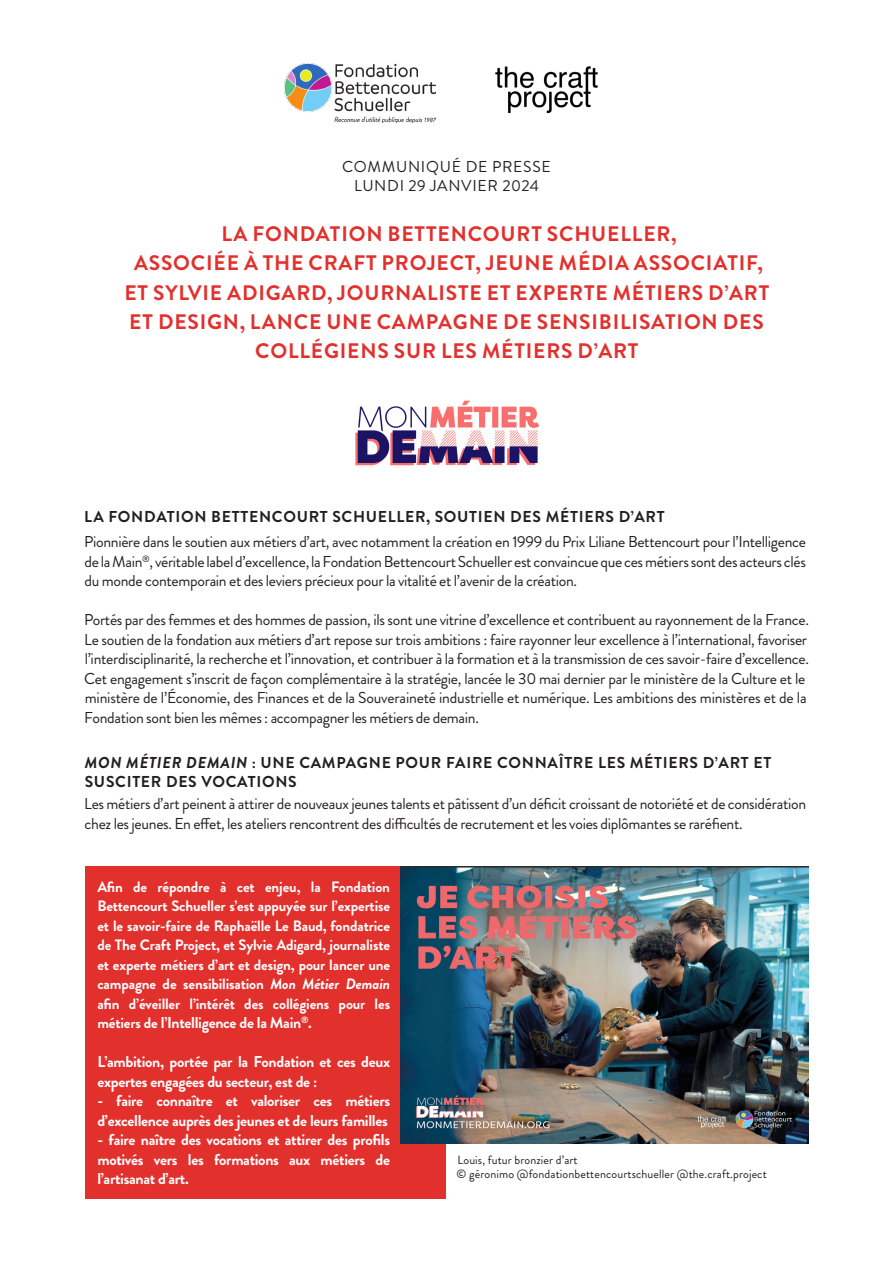
<style>
.page{position:relative;width:893px;height:1263px;background:#fff}
.page>*{position:absolute;margin:0;border:0;box-sizing:border-box;transform-origin:0 0}
.t1{font:700 21px/29.2px "Brandon Grotesque";letter-spacing:.04em;color:#e2302d;text-align:center}
.t2{font:15.75px/19.5px "Brandon Grotesque";letter-spacing:-.02em;color:#231f20}
.t3{font:700 15.75px/19.5px "Brandon Grotesque";letter-spacing:-.02em;color:#fff}
.t4{font:700 15.75px/18.9px "Brandon Grotesque";letter-spacing:.045em;color:#231f20}
.t5{font:15.75px "Brandon Grotesque";letter-spacing:.045em;color:#231f20}
.t6{font:700 15px/19.5px "Brandon Grotesque";letter-spacing:-.01em;color:#fff;text-align:justify}
.t7{font:12px "Brandon Grotesque";letter-spacing:.01em;color:#231f20}
.s1{font-style:italic}
.s2{font-size:15px}
</style>
<div class="page">
<div style="left:85px;top:866px;width:360px;height:333px;background:#e2302d"></div>
<img style="left:355px;top:400px;width:184px;height:66px">
<img style="left:284px;top:63px;width:152px;height:59px">
<img style="left:495px;top:66px;width:103px;height:48px">
<img style="left:401px;top:867px;width:407px;height:276px">
<p class="t5" style="left:342px;top:156px;width:210px">COMMUNIQUÉ DE PRESSE</p>
<p class="t5" style="left:354px;top:175px;width:186px">LUNDI 29 JANVIER 2024</p>
<p class="t1" style="left:124px;top:220px;width:646px">LA FONDATION BETTENCOURT SCHUELLER,<br>ASSOCIÉE À THE CRAFT PROJECT, JEUNE MÉDIA ASSOCIATIF, ET SYLVIE ADIGARD, JOURNALISTE ET EXPERTE MÉTIERS D’ART ET DESIGN, LANCE UNE CAMPAGNE DE SENSIBILISATION DES COLLÉGIENS SUR LES MÉTIERS D’ART</p>
<p class="t4" style="left:84px;top:507px;width:582px">LA FONDATION BETTENCOURT SCHUELLER, SOUTIEN DES MÉTIERS D’ART</p>
<p class="t2" style="left:84px;top:532px;width:723px;text-align:justify">Pionnière dans le soutien aux métiers d’art, avec notamment la création en 1999 du Prix Liliane Bettencourt pour l’Intelligence de la Main<sup>®</sup>, véritable label d’excellence, la Fondation Bettencourt Schueller est convaincue que ces métiers sont des acteurs clés du monde contemporain et des leviers précieux pour la vitalité et l’avenir de la création.</p>
<p class="t2" style="left:84px;top:610px;width:726px">Portés par des femmes et des hommes de passion, ils sont une vitrine d’excellence et contribuent au rayonnement de la France.<br>Le soutien de la fondation aux métiers d’art repose sur trois ambitions : faire rayonner leur excellence à l’international, favoriser l’interdisciplinarité, la recherche et l’innovation, et contribuer à la formation et à la transmission de ces savoir-faire d’excellence.<br>Cet engagement s’inscrit de façon complémentaire à la stratégie, lancée le 30 mai dernier par le ministère de la Culture et le ministère de l’Économie, des Finances et de la Souveraineté industrielle et numérique. Les ambitions des ministères et de la Fondation sont bien les mêmes : accompagner les métiers de demain.</p>
<p class="t4" style="left:85px;top:753px;width:688px"><span class="s1">MON MÉTIER DEMAIN</span> : UNE CAMPAGNE POUR FAIRE CONNAÎTRE LES MÉTIERS D’ART ET<br>SUSCITER DES VOCATIONS</p>
<p class="t2" style="left:84px;top:794px;width:723px">Les métiers d’art peinent à attirer de nouveaux jeunes talents et pâtissent d’un déficit croissant de notoriété et de considération chez les jeunes. En effet, les ateliers rencontrent des difficultés de recrutement et les voies diplômantes se raréfient.</p>
<p class="t6" style="left:97px;top:877px;width:294px">Afin de répondre à cet enjeu, la Fondation Bettencourt Schueller s’est appuyée sur l’expertise et le savoir-faire de Raphaëlle Le Baud, fondatrice de The Craft Project, et Sylvie Adigard, journaliste et experte métiers d’art et design, pour lancer une campagne de sensibilisation <span class="s1">Mon Métier Demain </span>afin d’éveiller l’intérêt des collégiens pour les</p>
<p class="t3" style="left:97px;top:1013px;width:216px"><span class="s2">métiers de</span> l’Intelligence de la Main<sup>®</sup>.</p>
<p class="t3" style="left:97px;top:1052px;width:294px">L’ambition, portée par la Fondation et ces deux expertes engagées du secteur, est de :</p>
<p class="t3" style="left:97px;top:1091px;width:294px">- faire connaître et valoriser ces métiers d’excellence auprès des jeunes et de leurs familles</p>
<p class="t3" style="left:97px;top:1130px;width:294px;text-align:justify">- faire naître des vocations et attirer des profils motivés vers les formations aux métiers de l’artisanat d’art.</p>
<p class="t7" style="left:457px;top:1152px;width:122px">Louis, futur bronzier d’art</p>
<p class="t7" style="left:457px;top:1165px;width:312px">© géronimo @fondationbettencourtschueller @the.craft.project</p>
</div>
